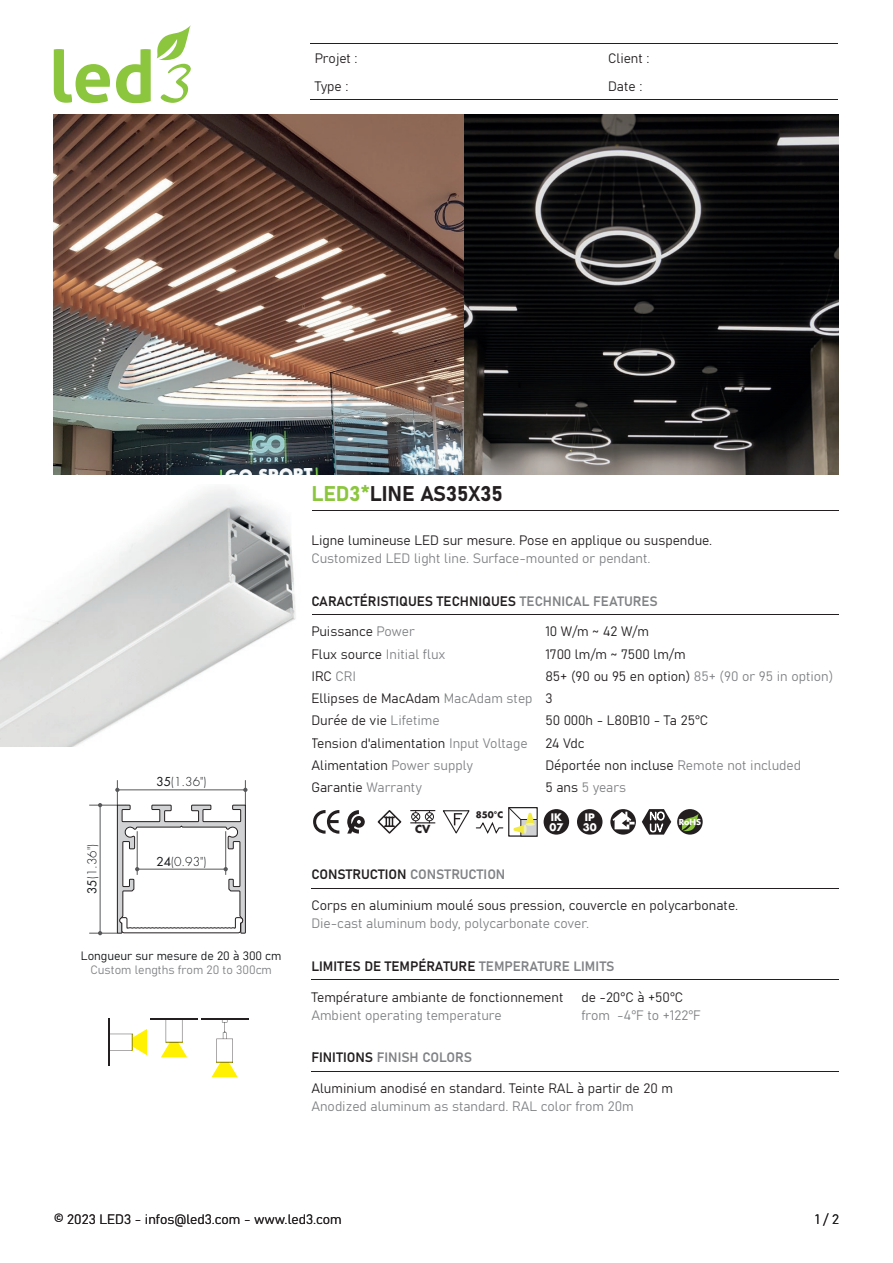
<style>
.page{position:relative;width:893px;height:1263px;background:#fff}
.page>*{position:absolute;margin:0;border:0;box-sizing:border-box;transform-origin:0 0}
.t1{font:21px "Bahnschrift";color:#231f20}
.t2{font:13.5px/22.2px "Bahnschrift";color:#231f20}
.t3{font:13.5px "Bahnschrift";color:#808285}
.t4{font:300 12px "Futura Std";color:#111416}
.t5{font:12px "Bahnschrift";color:#101315}
.t6{font:12px "Bahnschrift";color:#808285}
.t7{font:700 10.8px "Futura Std";color:#231f20}
.t8{font:700 10.2px/10.9px "Futura Std";color:#fff}
.t9{font:700 8.7px "Futura Std";color:#231f20}
.t10{font:700 8.1px "Futura Std";color:#fff}
.s1{font-weight:400}
.s2{color:#101315}
.s3{color:#8bc63e}
.s4{color:#808285}
.s5{color:#231f20}
</style>
<div class="page">
<hr style="left:310px;top:43px;width:294px;height:1px;background:#231f20">
<hr style="left:604px;top:43px;width:234px;height:1px;background:#231f20">
<hr style="left:310px;top:99px;width:294px;height:1px;background:#231f20">
<hr style="left:604px;top:99px;width:234px;height:1px;background:#231f20">
<svg style="left:54px;top:49px;width:56px;height:54px"></svg>
<svg style="left:116px;top:49px;width:35px;height:54px"></svg>
<svg style="left:157px;top:25px;width:34px;height:78px"></svg>
<hr style="left:311px;top:510px;width:528px;height:1px;background:#231f20">
<hr style="left:311px;top:614px;width:528px;height:1px;background:#231f20">
<hr style="left:311px;top:888px;width:528px;height:1px;background:#231f20">
<hr style="left:311px;top:979px;width:528px;height:1px;background:#231f20">
<hr style="left:311px;top:1071px;width:528px;height:1px;background:#231f20">
<svg style="left:313px;top:810px;width:26px;height:24px"></svg>
<svg style="left:347px;top:810px;width:18px;height:23px"></svg>
<svg style="left:377px;top:810px;width:25px;height:24px"></svg>
<svg style="left:410px;top:810px;width:25px;height:13px"></svg>
<div style="left:508px;top:807px;width:30px;height:30px;border:1px solid #231f20"></div>
<div style="left:521px;top:819px;width:16px;height:17px;background:#d1d2d4"></div>
<div style="left:520px;top:819px;width:18px;height:17px;border:1px solid #231f20"></div>
<svg style="left:442px;top:807px;width:93px;height:28px"></svg>
<div style="left:544px;top:809px;width:25px;height:26px;background:#231f20;border-radius:50%"></div>
<div style="left:577px;top:809px;width:25px;height:26px;background:#231f20;border-radius:50%"></div>
<svg style="left:610px;top:809px;width:26px;height:26px"></svg>
<svg style="left:613px;top:812px;width:21px;height:17px"></svg>
<svg style="left:642px;top:809px;width:29px;height:26px"></svg>
<svg style="left:677px;top:809px;width:26px;height:26px"></svg>
<svg style="left:682px;top:813px;width:17px;height:18px"></svg>
<img style="left:0;top:488px;width:296px;height:259px">
<hr style="left:201px;top:1018px;width:47px;height:1px;background:#231f20">
<svg style="left:211px;top:1019px;width:27px;height:58px"></svg>
<hr style="left:150px;top:1018px;width:48px;height:1px;background:#231f20">
<svg style="left:161px;top:1019px;width:26px;height:38px"></svg>
<hr style="left:108px;top:1018px;width:1px;height:48px;background:#231f20">
<svg style="left:109px;top:1029px;width:38px;height:26px"></svg>
<img style="left:464px;top:115px;width:375px;height:359px">
<img style="left:54px;top:115px;width:410px;height:359px">
<svg style="left:90px;top:781px;width:157px;height:154px"></svg>
<p class="t2" style="left:315px;top:46px;width:45px">Projet :</p>
<p class="t2" style="left:608px;top:46px;width:43px">Client :</p>
<p class="t2" style="left:315px;top:74px;width:35px">Type :</p>
<p class="t2" style="left:608px;top:74px;width:36px">Date :</p>
<p class="t4" style="left:85px;top:894px;width:51px;rotate:-90deg"><span class="s1">35</span>(1.36<span class="s2">")</span></p>
<p class="t4" style="left:156px;top:774px;width:51px"><span class="s1">35</span>(1.36<span class="s2">")</span></p>
<p class="t4" style="left:156px;top:854px;width:51px"><span class="s1">24</span>(0.93<span class="s2">")</span></p>
<p class="t5" style="left:81px;top:946px;width:202px">Longueur sur mesure de 20 à 300 cm</p>
<p class="t6" style="left:91px;top:961px;width:183px">Custom lengths from 20 to 300cm</p>
<h1 class="t1" style="left:311px;top:478px;width:193px"><span class="s3">LED3*</span>LINE AS35X35</h1>
<p class="t2" style="left:311px;top:528px;width:402px">Ligne lumineuse LED sur mesure. Pose en applique ou suspendue.</p>
<p class="t3" style="left:311px;top:548px;width:341px">Customized LED light line. Surface-mounted or pendant.</p>
<p class="t2" style="left:311px;top:589px;width:348px">CARACTÉRISTIQUES TECHNIQUES <span class="s4">TECHNICAL FEATURES</span></p>
<p class="t2" style="left:311px;top:620px;width:105px">Puissance <span class="s4">Power</span></p>
<p class="t2" style="left:545px;top:620px;width:105px">10 W/m ~ 42 W/m</p>
<p class="t3" style="left:311px;top:644px;width:136px"><span class="s5">Flux source</span> Initial flux</p>
<p class="t2" style="left:545px;top:642px;width:142px">1700 lm/m ~ 7500 lm/m</p>
<p class="t2" style="left:311px;top:664px;width:46px">IRC <span class="s4">CRI</span></p>
<p class="t2" style="left:311px;top:664px;width:523px;text-indent:234px">85+ (90 ou 95 en option) <span class="s4">85+ (90 or 95 in option)<br></span>Ellipses de MacAdam <span class="s4">MacAdam step</span> 3<br>Durée de vie <span class="s4">Lifetime</span></p>
<p class="t2" style="left:545px;top:709px;width:164px">50 000h - L80B10 - Ta 25°C</p>
<p class="t2" style="left:311px;top:731px;width:218px">Tension d'alimentation <span class="s4">Input Voltage</span></p>
<p class="t2" style="left:545px;top:731px;width:41px">24 Vdc</p>
<p class="t2" style="left:311px;top:753px;width:163px">Alimentation <span class="s4">Power supply</span></p>
<p class="t2" style="left:545px;top:753px;width:257px">Déportée non incluse <span class="s4">Remote not included</span></p>
<p class="t2" style="left:311px;top:775px;width:112px">Garantie <span class="s4">Warranty</span></p>
<p class="t3" style="left:545px;top:777px;width:82px"><span class="s5">5 ans</span> 5 years</p>
<p class="t7" style="left:415px;top:822px;width:17px">CV</p>
<p class="t9" style="left:476px;top:809px;width:29px">850°C</p>
<p class="t8" style="left:549px;top:811px;width:15px">IK<br>07</p>
<p class="t8" style="left:583px;top:811px;width:15px">IP<br>30</p>
<p class="t10" style="left:679px;top:816px;width:24px">RoHS</p>
<p class="t2" style="left:311px;top:863px;width:195px">CONSTRUCTION <span class="s4">CONSTRUCTION</span></p>
<p class="t2" style="left:311px;top:893px;width:428px">Corps en aluminium moulé sous pression, couvercle en polycarbonate.</p>
<p class="t3" style="left:311px;top:913px;width:279px">Die-cast aluminum body, polycarbonate cover.</p>
<p class="t2" style="left:311px;top:954px;width:305px">LIMITES DE TEMPÉRATURE <span class="s4">TEMPERATURE LIMITS</span></p>
<p class="t2" style="left:311px;top:985px;width:254px">Température ambiante de fonctionnement</p>
<p class="t2" style="left:581px;top:985px;width:103px">de -20°C à +50°C</p>
<p class="t3" style="left:311px;top:1005px;width:192px">Ambient operating temperature</p>
<p class="t3" style="left:581px;top:1005px;width:121px">from -4°F to +122°F</p>
<p class="t3" style="left:311px;top:1047px;width:162px"><span class="s5">FINITIONS</span> FINISH COLORS</p>
<p class="t2" style="left:311px;top:1076px;width:363px">Aluminium anodisé en standard. Teinte RAL à partir de 20 m</p>
<p class="t3" style="left:311px;top:1096px;width:324px">Anodized aluminum as standard. RAL color from 20m</p>
<p class="t2" style="left:54px;top:1207px;width:289px">© 2023 LED3 - infos@led3.com - www.led3.com</p>
<p class="t2" style="left:815px;top:1207px;width:25px">1 / 2</p>
</div>
